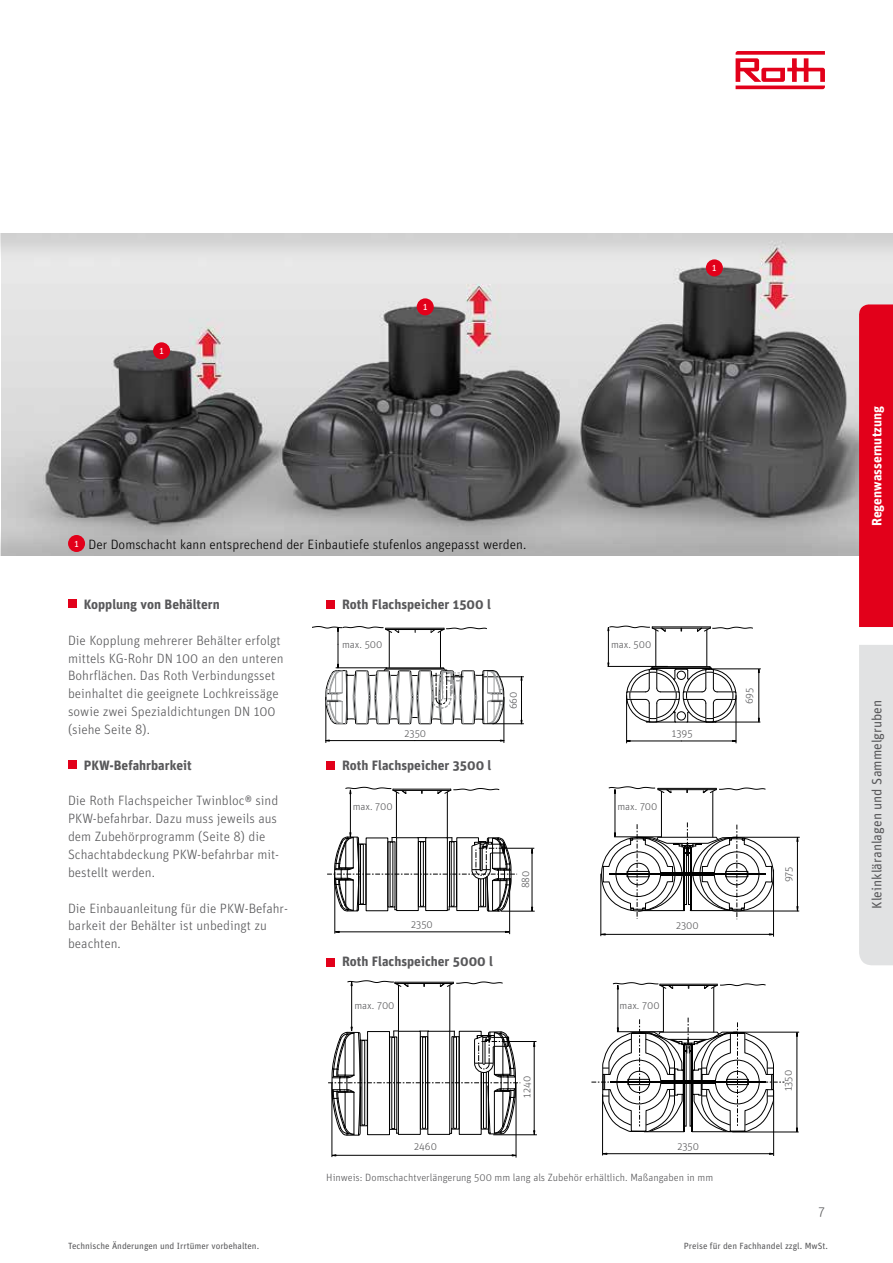
<style>
.page{position:relative;width:893px;height:1263px;background:#fff}
.page>*{position:absolute;margin:0;border:0;box-sizing:border-box;transform-origin:0 0}
.t1{font:300 13.5px/17.9px "Unit OT";color:#58585a}
.t2{font:700 13.5px "Unit OT";color:#58585a}
.t3{font:300 13.5px "Unit OT";color:#000}
.t4{font:13.5px "Unit OT";color:#58585a}
.t5{font:700 13.5px "Unit OT";color:#fff}
.t6{font:300 10.5px "Unit OT";color:#58585a}
.t7{font:9.45px "Unit OT";color:#fff}
.t8{font:9px "Unit OT";color:#58585a}
</style>
<div class="page">
<svg style="left:736px;top:51px;width:89px;height:38px"></svg>
<div style="left:859px;top:645px;width:34px;height:320px;background:#e1e2e3"></div>
<img style="left:1px;top:293px;width:892px;height:203px">
<img style="left:0;top:496px;width:859px;height:59px">
<img style="left:0;top:234px;width:893px;height:59px">
<div style="left:859px;top:304px;width:34px;height:323px;background:#e2001a"></div>
<hr style="left:493px;top:1134px;width:44px;height:1px;background:#000">
<hr style="left:351px;top:986px;width:1px;height:41px;background:#000">
<svg style="left:328px;top:1027px;width:208px;height:131px"></svg>
<hr style="left:398px;top:985px;width:1px;height:46px;background:#000">
<hr style="left:449px;top:985px;width:1px;height:46px;background:#000">
<hr style="left:395px;top:983px;width:58px;height:1px;background:#000">
<hr style="left:395px;top:982px;width:58px;height:1px;background:#000">
<svg style="left:347px;top:980px;width:62px;height:7px"></svg>
<svg style="left:439px;top:981px;width:64px;height:6px"></svg>
<hr style="left:501px;top:911px;width:34px;height:1px;background:#000">
<hr style="left:350px;top:792px;width:1px;height:45px;background:#000">
<svg style="left:327px;top:832px;width:207px;height:103px"></svg>
<hr style="left:396px;top:792px;width:1px;height:45px;background:#000">
<hr style="left:447px;top:792px;width:1px;height:45px;background:#000">
<hr style="left:393px;top:790px;width:58px;height:1px;background:#000">
<hr style="left:393px;top:789px;width:58px;height:1px;background:#000">
<svg style="left:345px;top:787px;width:62px;height:7px"></svg>
<svg style="left:437px;top:788px;width:63px;height:6px"></svg>
<hr style="left:797px;top:838px;width:1px;height:73px;background:#000">
<hr style="left:732px;top:837px;width:68px;height:1px;background:#000">
<hr style="left:737px;top:911px;width:62px;height:1px;background:#000">
<svg style="left:601px;top:786px;width:173px;height:151px"></svg>
<hr style="left:797px;top:1032px;width:1px;height:98px;background:#000">
<hr style="left:733px;top:1032px;width:66px;height:1px;background:#000">
<hr style="left:732px;top:1132px;width:67px;height:1px;background:#000">
<svg style="left:591px;top:982px;width:193px;height:174px"></svg>
<div style="left:326px;top:600px;width:9px;height:9px;background:#e2001a"></div>
<div style="left:326px;top:761px;width:9px;height:9px;background:#e2001a"></div>
<div style="left:326px;top:958px;width:9px;height:8px;background:#e2001a"></div>
<hr style="left:504px;top:697px;width:1px;height:46px;background:#000">
<hr style="left:463px;top:676px;width:60px;height:1px;background:#000">
<hr style="left:493px;top:723px;width:30px;height:1px;background:#000">
<svg style="left:521px;top:676px;width:1px;height:47px"></svg>
<svg style="left:312px;top:626px;width:192px;height:117px"></svg>
<hr style="left:736px;top:695px;width:1px;height:48px;background:#000">
<hr style="left:626px;top:695px;width:1px;height:48px;background:#000">
<hr style="left:681px;top:741px;width:55px;height:1px;background:#000">
<hr style="left:627px;top:741px;width:54px;height:1px;background:#000">
<hr style="left:608px;top:666px;width:60px;height:1px;background:#000">
<hr style="left:608px;top:628px;width:1px;height:38px;background:#000">
<hr style="left:759px;top:670px;width:1px;height:52px;background:#000">
<hr style="left:702px;top:669px;width:59px;height:1px;background:#000">
<hr style="left:706px;top:722px;width:54px;height:1px;background:#000">
<hr style="left:655px;top:630px;width:1px;height:36px;background:#000">
<hr style="left:653px;top:666px;width:57px;height:1px;background:#000">
<hr style="left:706px;top:630px;width:1px;height:36px;background:#000">
<hr style="left:652px;top:628px;width:58px;height:1px;background:#000">
<hr style="left:652px;top:626px;width:58px;height:1px;background:#000">
<svg style="left:626px;top:667px;width:111px;height:56px"></svg>
<svg style="left:696px;top:627px;width:57px;height:5px"></svg>
<svg style="left:608px;top:626px;width:58px;height:6px"></svg>
<div style="left:153px;top:342px;width:17px;height:17px;background:#e2001a;border-radius:50%"></div>
<div style="left:417px;top:298px;width:17px;height:17px;background:#e2001a;border-radius:50%"></div>
<div style="left:706px;top:259px;width:17px;height:17px;background:#e2001a;border-radius:50%"></div>
<div style="left:68px;top:535px;width:17px;height:17px;background:#e2001a;border-radius:50%"></div>
<div style="left:68px;top:600px;width:9px;height:8px;background:#e2001a"></div>
<div style="left:68px;top:760px;width:9px;height:9px;background:#e2001a"></div>
<p class="t7" style="left:159px;top:345px;width:6px">1</p>
<p class="t7" style="left:423px;top:301px;width:6px">1</p>
<p class="t7" style="left:712px;top:262px;width:6px">1</p>
<p class="t3" style="left:74px;top:536px;width:453px"><sup>1</sup> Der Domschacht kann entsprechend der Einbautiefe stufenlos angepasst werden.</p>
<p class="t2" style="left:84px;top:595px;width:138px">Kopplung von Behältern</p>
<p class="t1" style="left:68px;top:631px;width:217px">Die Kopplung mehrerer Behälter erfolgt mittels KG-Rohr DN 100 an den unteren Bohrflächen. Das Roth Verbindungsset beinhaltet die geeignete Lochkreissäge sowie zwei Spezialdichtungen DN 100 (siehe Seite 8).</p>
<p class="t2" style="left:84px;top:756px;width:109px">PKW-Befahrbarkeit</p>
<p class="t1" style="left:68px;top:792px;width:212px">Die Roth Flachspeicher Twinbloc® sind PKW-befahrbar. Dazu muss jeweils aus dem Zubehörprogramm (Seite 8) die Schachtabdeckung PKW-befahrbar mit&shy;bestellt werden.</p>
<p class="t1" style="left:68px;top:899px;width:222px">Die Einbauanleitung für die PKW-Befahr&shy;barkeit der Behälter ist unbedingt zu beachten.</p>
<p class="t2" style="left:342px;top:595px;width:150px">Roth Flachspeicher 1500 l</p>
<p class="t6" style="left:342px;top:638px;width:42px">max. 500</p>
<p class="t6" style="left:404px;top:727px;width:23px">2350</p>
<p class="t2" style="left:342px;top:756px;width:151px">Roth Flachspeicher 3500 l</p>
<p class="t6" style="left:353px;top:800px;width:42px">max. 700</p>
<p class="t6" style="left:507px;top:709px;width:19px;rotate:-90deg">660</p>
<p class="t6" style="left:519px;top:888px;width:19px;rotate:-90deg">880</p>
<p class="t6" style="left:611px;top:638px;width:42px">max. 500</p>
<p class="t6" style="left:672px;top:727px;width:22px">1395</p>
<p class="t6" style="left:617px;top:800px;width:42px">max. 700</p>
<p class="t6" style="left:411px;top:918px;width:23px">2350</p>
<p class="t6" style="left:676px;top:920px;width:24px">2300</p>
<p class="t2" style="left:342px;top:953px;width:152px">Roth Flachspeicher 5000 l</p>
<p class="t6" style="left:354px;top:999px;width:42px">max. 700</p>
<p class="t6" style="left:414px;top:1140px;width:24px">2460</p>
<p class="t6" style="left:521px;top:1098px;width:23px;rotate:-90deg">1240</p>
<p class="t6" style="left:619px;top:999px;width:42px">max. 700</p>
<p class="t6" style="left:677px;top:1140px;width:23px">2350</p>
<p class="t6" style="left:326px;top:1171px;width:388px">Hinweis: Domschachtverlängerung 500 mm lang als Zubehör erhältlich. Maßangaben in mm</p>
<p class="t6" style="left:743px;top:704px;width:18px;rotate:-90deg">695</p>
<p class="t6" style="left:782px;top:882px;width:17px;rotate:-90deg">975</p>
<p class="t6" style="left:782px;top:1091px;width:23px;rotate:-90deg">1350</p>
<p class="t1" style="left:818px;top:1203px;width:8px">7</p>
<p class="t8" style="left:68px;top:1240px;width:193px">Technische Änderungen und Irrtümer vorbehalten.</p>
<p class="t8" style="left:684px;top:1240px;width:146px">Preise für den Fachhandel zzgl. MwSt.</p>
<p class="t5" style="left:868px;top:526px;width:121px;rotate:-90deg">Regenwassernutzung</p>
<p class="t4" style="left:868px;top:909px;width:211px;rotate:-90deg">Kleinkläranlagen und Sammelgruben</p>
</div>
